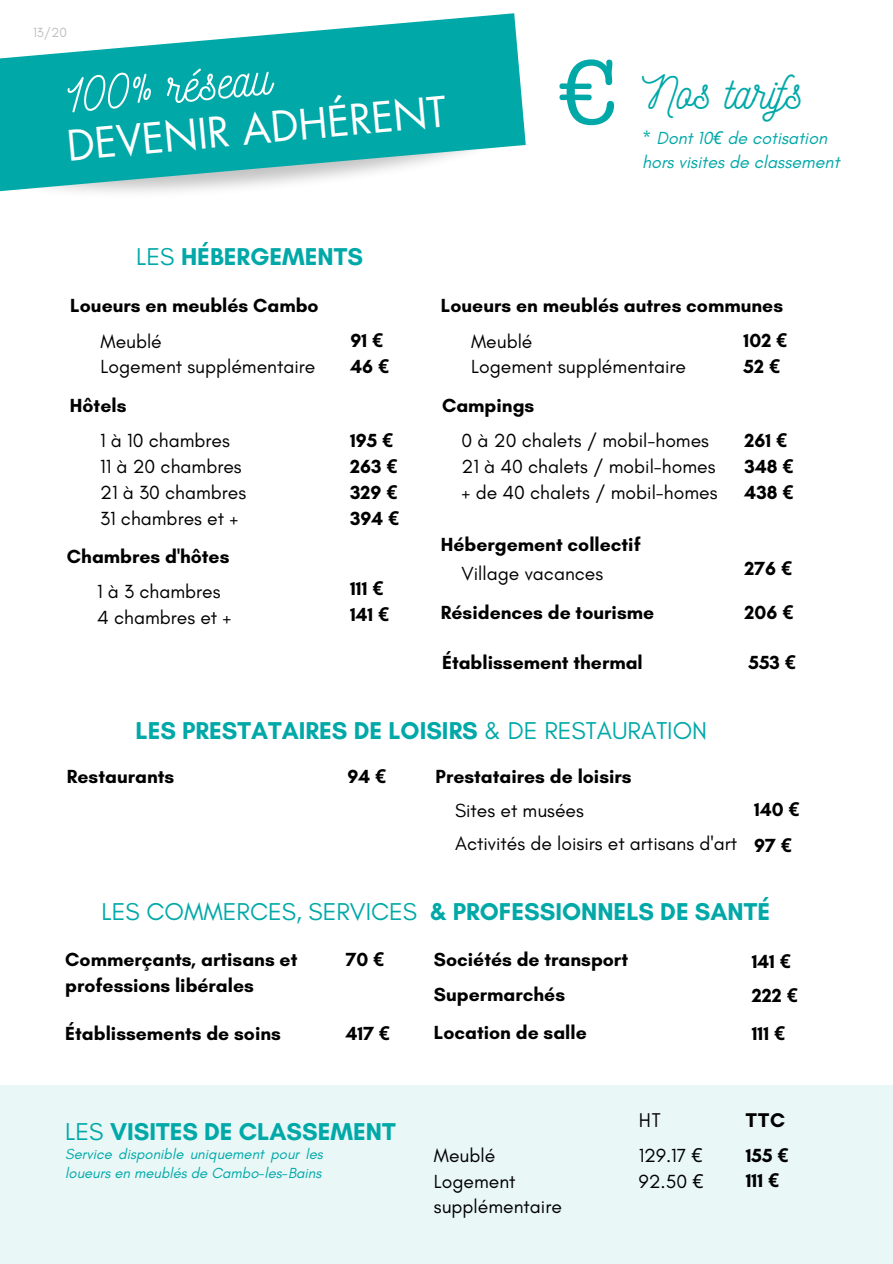
<style>
.page{position:relative;width:893px;height:1264px;background:#fff}
.page>*{position:absolute;margin:0;border:0;box-sizing:border-box;transform-origin:0 0}
.t1{font:48px "Nickainley";color:#fff}
.t2{font:44.85px "Nickainley";color:#00a8a8}
.t3{font:40.95px "Futura Std";color:#fff}
.t4{font:700 24.75px "Glacial Indifference";color:#00a8a8}
.t5{font:24.75px "Glacial Indifference";color:#00a8a8}
.t6{font:700 20.25px "Glacial Indifference";color:#000}
.t7{font:20.25px "Glacial Indifference";color:#000}
.t8{font:700 19.35px/25.8px "Glacial Indifference";color:#000}
.t9{font:19.35px "Glacial Indifference";color:#000}
.t10{font:italic 17.85px/23.7px "Glacial Indifference";color:#00a8a8}
.t11{font:italic 14.85px/19.2px "Glacial Indifference";color:#00a8a8}
.t12{font:13.5px "Glacial Indifference";color:#c0c0c0}
.s1{font-family:"Noto Sans"}
.s2{font-weight:400}
</style>
<div class="page">
<svg style="left:0;top:13px;width:525px;height:179px;fill:#00a8a8"></svg>
<svg style="left:559px;top:59px;width:56px;height:67px"></svg>
<div style="left:0;top:1084px;width:892px;height:179px;background:#e9f7f7"></div>
<p class="t12" style="left:33px;top:24px;width:36px">13/20</p>
<h3 class="t1" style="left:65px;top:65px;width:205px;rotate:-5deg">100% réseau</h3>
<p class="t3" style="left:66px;top:126px;width:382px;rotate:-5deg">DEVENIR ADHÉRENT</p>
<p class="t2" style="left:642px;top:64px;width:169px">Nos tarifs</p>
<p class="t10" style="left:642px;top:126px;width:199px">* Dont 10<span class="s1">€</span> de cotisation hors visites de classement</p>
<p class="t4" style="left:136px;top:241px;width:228px"><span class="s2">LES</span> HÉBERGEMENTS</p>
<h1 class="t8" style="left:70px;top:292px;width:250px">Loueurs en meublés Cambo</h1>
<h2 class="t8" style="left:350px;top:328px;width:40px">91 <span class="s1">€<br></span>46 <span class="s1">€</span></h2>
<h1 class="t9" style="left:100px;top:329px;width:63px">Meublé</h1>
<p class="t9" style="left:100px;top:355px;width:216px">Logement supplémentaire</p>
<h6 class="t8" style="left:70px;top:392px;width:58px">Hôtels</h6>
<p class="t9" style="left:100px;top:428px;width:131px">1 à 10 chambres</p>
<h6 class="t9" style="left:100px;top:454px;width:143px">11 à 20 chambres</h6>
<h6 class="t9" style="left:100px;top:480px;width:147px">21 à 30 chambres</h6>
<h6 class="t9" style="left:100px;top:506px;width:140px">31 chambres et +</h6>
<p class="t8" style="left:67px;top:543px;width:164px">Chambres d'hôtes</p>
<p class="t9" style="left:97px;top:579px;width:125px">1 à 3 chambres</p>
<p class="t9" style="left:97px;top:605px;width:136px">4 chambres et +</p>
<p class="t8" style="left:350px;top:427px;width:50px">195 <span class="s1">€<br></span>263 <span class="s1">€<br></span>329 <span class="s1">€<br></span>394 <span class="s1">€</span></p>
<p class="t8" style="left:350px;top:575px;width:41px">111 <span class="s1">€<br></span>141 <span class="s1">€</span></p>
<h6 class="t8" style="left:441px;top:292px;width:343px">Loueurs en meublés autres communes</h6>
<h6 class="t8" style="left:743px;top:328px;width:45px">102 <span class="s1">€<br></span>52 <span class="s1">€</span></h6>
<p class="t9" style="left:471px;top:329px;width:63px">Meublé</p>
<p class="t9" style="left:471px;top:355px;width:216px">Logement supplémentaire</p>
<h6 class="t8" style="left:442px;top:392px;width:94px">Campings</h6>
<p class="t9" style="left:461px;top:428px;width:249px">0 à 20 chalets / mobil-homes</p>
<h6 class="t9" style="left:461px;top:454px;width:255px">21 à 40 chalets / mobil-homes</h6>
<p class="t9" style="left:461px;top:480px;width:257px">+ de 40 chalets / mobil-homes</p>
<h6 class="t8" style="left:441px;top:531px;width:201px">Hébergement collectif</h6>
<p class="t8" style="left:744px;top:427px;width:50px">261 <span class="s1">€<br></span>348 <span class="s1">€<br></span>438 <span class="s1">€</span></p>
<p class="t9" style="left:461px;top:561px;width:143px">Village vacances</p>
<p class="t8" style="left:744px;top:555px;width:49px">276 <span class="s1">€</span></p>
<h6 class="t8" style="left:441px;top:599px;width:215px">Résidences de tourisme</h6>
<h6 class="t8" style="left:744px;top:599px;width:50px">206 <span class="s1">€</span></h6>
<p class="t8" style="left:442px;top:649px;width:202px">Établissement thermal</p>
<h6 class="t8" style="left:748px;top:649px;width:49px">553 <span class="s1">€</span></h6>
<h6 class="t4" style="left:136px;top:715px;width:573px">LES PRESTATAIRES DE LOISIRS <span class="s2">&amp; DE RESTAURATION</span></h6>
<h6 class="t8" style="left:67px;top:763px;width:109px">Restaurants</h6>
<h3 class="t8" style="left:347px;top:763px;width:40px">94 <span class="s1">€</span></h3>
<h6 class="t8" style="left:435px;top:763px;width:197px">Prestataires de loisirs</h6>
<h6 class="t9" style="left:455px;top:798px;width:130px">Sites et musées</h6>
<h6 class="t8" style="left:754px;top:796px;width:47px">140 <span class="s1">€</span></h6>
<h6 class="t9" style="left:455px;top:831px;width:283px">Activités de loisirs et artisans d'art</h6>
<h6 class="t8" style="left:754px;top:831px;width:39px">97 <span class="s1">€</span></h6>
<p class="t5" style="left:102px;top:896px;width:317px">LES COMMERCES, SERVICES</p>
<h6 class="t4" style="left:430px;top:896px;width:341px">&amp; PROFESSIONNELS DE SANTÉ</h6>
<p class="t8" style="left:65px;top:946px;width:233px">Commerçants, artisans et professions libérales</p>
<h6 class="t8" style="left:346px;top:946px;width:40px">70 <span class="s1">€</span></h6>
<h3 class="t8" style="left:434px;top:946px;width:196px">Sociétés de transport</h3>
<h6 class="t8" style="left:751px;top:948px;width:41px">141 <span class="s1">€</span></h6>
<h6 class="t8" style="left:434px;top:980px;width:133px">Supermarchés</h6>
<h6 class="t8" style="left:751px;top:982px;width:47px">222 <span class="s1">€</span></h6>
<h6 class="t8" style="left:65px;top:1019px;width:217px">Établissements de soins</h6>
<h6 class="t8" style="left:346px;top:1019px;width:45px">417 <span class="s1">€</span></h6>
<h6 class="t8" style="left:434px;top:1019px;width:154px">Location de salle</h6>
<h6 class="t8" style="left:751px;top:1020px;width:35px">111 <span class="s1">€</span></h6>
<h6 class="t4" style="left:65px;top:1116px;width:332px"><span class="s2">LES</span> VISITES DE CLASSEMENT</h6>
<p class="t11" style="left:65px;top:1143px;width:259px">Service disponible uniquement pour les loueurs en meublés de Cambo-les-Bains</p>
<p class="t9" style="left:434px;top:1143px;width:63px">Meublé</p>
<p class="t9" style="left:434px;top:1169px;width:83px">Logement</p>
<p class="t9" style="left:434px;top:1194px;width:129px">supplémentaire</p>
<h6 class="t7" style="left:638px;top:1108px;width:24px">HT</h6>
<h6 class="t9" style="left:638px;top:1143px;width:65px">129.17 <span class="s1">€</span></h6>
<h3 class="t9" style="left:638px;top:1169px;width:66px">92.50 <span class="s1">€</span></h3>
<p class="t6" style="left:745px;top:1107px;width:41px">TTC</p>
<h5 class="t8" style="left:745px;top:1141px;width:44px">155 <span class="s1">€<br></span>111 <span class="s1">€</span></h5>
</div>
